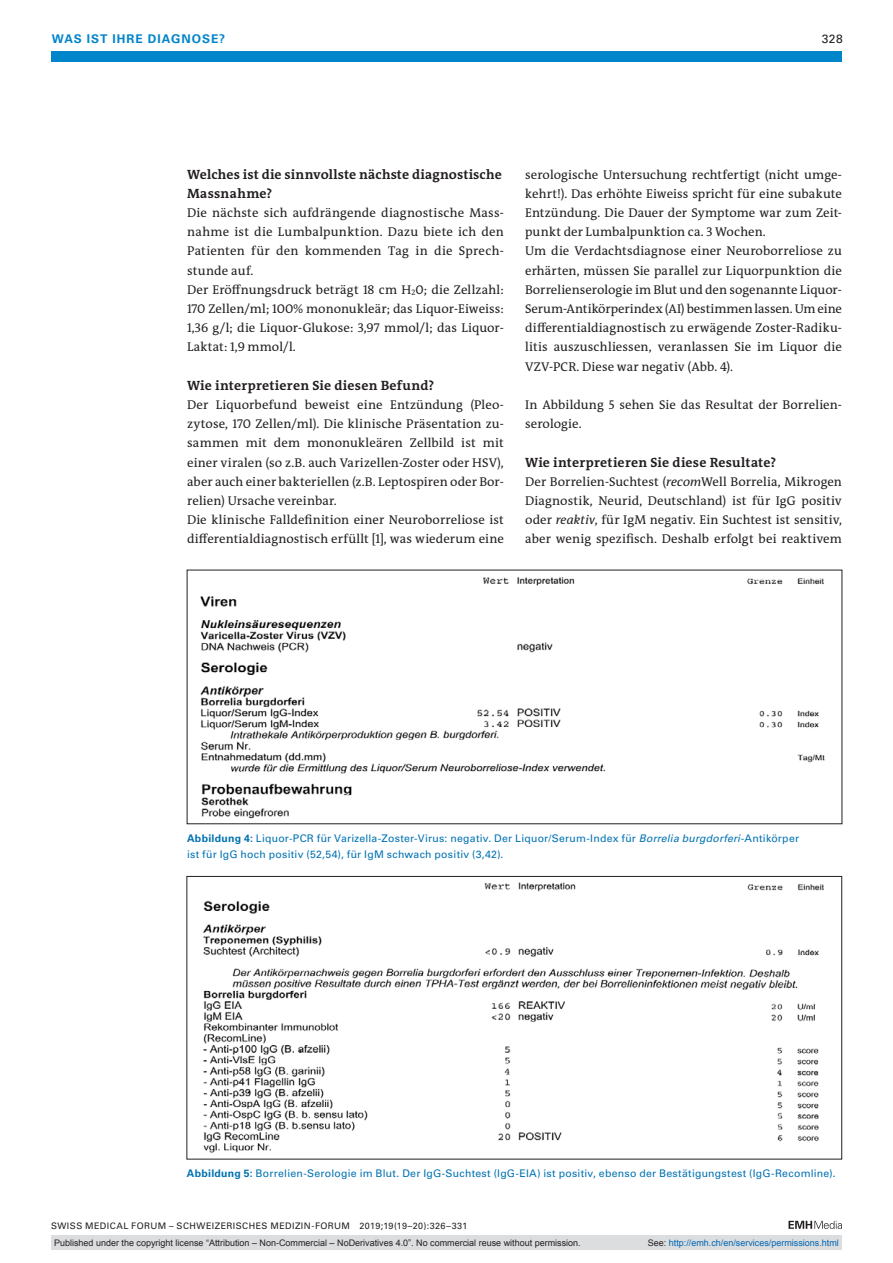
<style>
.page{position:relative;width:893px;height:1263px;background:#fff}
.page>*{position:absolute;margin:0;border:0;box-sizing:border-box;transform-origin:0 0}
.t1{font:700 13.5px/19.2px "The Antiqua B W7";letter-spacing:.015em;color:#231f20}
.t2{font:12.75px/19.2px "The Antiqua B W5 Plain";letter-spacing:.005em;color:#231f20}
.t3{font:700 12px "Univers LT Std";letter-spacing:.085em;color:#0084ca}
.t4{font:12px "Univers LT Std";color:#231f20}
.t5{font:10.5px/15.8px "Univers LT Std";letter-spacing:.025em;color:#0072b2}
.t6{font:9px "Arial";color:#231f20}
.t7{font:9px "Univers LT Std";letter-spacing:.05em;color:#231f20}
.t8{font:9px "Arial";color:#0166b3}
.s1{font-style:italic}
.s2{font-weight:700}
.s3{color:#231f20}
</style>
<div class="page">
<div style="left:51px;top:51px;width:791px;height:11px;background:#0084ca"></div>
<svg style="left:788px;top:1221px;width:54px;height:8px"></svg>
<img style="left:203px;top:882px;width:621px;height:271px">
<div style="left:187px;top:876px;width:655px;height:283px;border:1px solid #231f20"></div>
<img style="left:200px;top:577px;width:625px;height:242px">
<div style="left:51px;top:1235px;width:791px;height:15px;background:#dcdddf"></div>
<p class="t3" style="left:52px;top:31px;width:175px">WAS IST IHRE DIAGNOSE?</p>
<p class="t4" style="left:822px;top:31px;width:23px">328</p>
<p class="t1" style="left:187px;top:165px;width:316px">Welches ist die sinnvollste nächste diagnostische<br>Massnahme?</p>
<p class="t2" style="left:187px;top:203px;width:318px">Die nächste sich aufdrängende diagnostische Mass&shy;nahme ist die Lumbalpunktion. Dazu biete ich den Patienten für den kommenden Tag in die Sprech&shy;stunde auf.<br>Der Eröffnungsdruck beträgt 18 cm H<sub>2</sub>0; die Zellzahl:<br>170 Zellen/ml; 100% mononukleär; das Liquor-Eiweiss:<br>1,36 g/l; die Liquor-Glukose: 3,97 mmol/l; das Liquor-Laktat: 1,9 mmol/l.</p>
<p class="t1" style="left:187px;top:376px;width:249px">Wie interpretieren Sie diesen Befund?</p>
<p class="t2" style="left:187px;top:395px;width:318px">Der Liquorbefund beweist eine Entzündung (Pleo&shy;zytose, 170 Zellen/ml). Die klinische Präsentation zu&shy;sammen mit dem mononukleären Zellbild ist mit einer viralen (so z.B. auch Varizellen-Zoster oder HSV), aber auch einer bakteriellen (z.B. Leptospiren oder Bor&shy;relien) Ursache vereinbar.<br>Die klinische Falldefinition einer Neuroborreliose ist differentialdiagnostisch erfüllt [1], was wiederum eine</p>
<p class="t2" style="left:525px;top:165px;width:318px">serologische Untersuchung rechtfertigt (nicht umge&shy;kehrt!). Das erhöhte Eiweiss spricht für eine subakute Entzündung. Die Dauer der Symptome war zum Zeit&shy;punkt der Lumbalpunktion ca. 3 Wochen.<br>Um die Verdachtsdiagnose einer Neuroborreliose zu erhärten, müssen Sie parallel zur Liquorpunktion die Borrelienserologie im Blut und den sogenannte Liquor-Serum-Antikörperindex (AI) bestimmen lassen. Um eine differentialdiagnostisch zu erwägende Zoster-Radiku&shy;litis auszuschliessen, veranlassen Sie im Liquor die VZV-PCR. Diese war negativ (Abb. 4).</p>
<p class="t2" style="left:525px;top:395px;width:317px">In Abbildung 5 sehen Sie das Resultat der Borrelien&shy;serologie.</p>
<p class="t1" style="left:525px;top:453px;width:253px">Wie interpretieren Sie diese Resultate?</p>
<p class="t2" style="left:525px;top:472px;width:318px;text-align:justify">Der Borrelien-Suchtest (<span class="s1">recom</span>Well Borrelia, Mikrogen Diagnostik, Neurid, Deutschland) ist für IgG positiv oder <span class="s1">reaktiv</span>, für IgM negativ. Ein Suchtest ist sensitiv, aber wenig spezifisch. Deshalb erfolgt bei reaktivem</p>
<p class="t5" style="left:187px;top:830px;width:614px"><span class="s2">Abbildung 4:</span> Liquor-PCR für Varizella-Zoster-Virus: negativ. Der Liquor/Serum-Index für <span class="s1">Borrelia burgdorferi</span>-Antikörper ist für IgG hoch positiv (52,54), für IgM schwach positiv (3,42).</p>
<p class="t5" style="left:187px;top:1166px;width:650px"><span class="s2">Abbildung 5:</span> Borrelien-Serologie im Blut. Der IgG-Suchtest (IgG-EIA) ist positiv, ebenso der Bestätigungstest (IgG-Recomline).</p>
<p class="t7" style="left:51px;top:1220px;width:418px">SWISS MEDICAL FORUM – SCHWEIZERISCHES MEDIZIN-FORUM 2019;19(19–20):326–331</p>
<p class="t6" style="left:54px;top:1237px;width:528px">Published under the copyright license “Attribution – Non-Commercial – NoDerivatives 4.0”. No commercial reuse without permission.</p>
<p class="t8" style="left:648px;top:1237px;width:193px"><span class="s3">See:</span> http://emh.ch/en/services/permissions.html</p>
</div>
